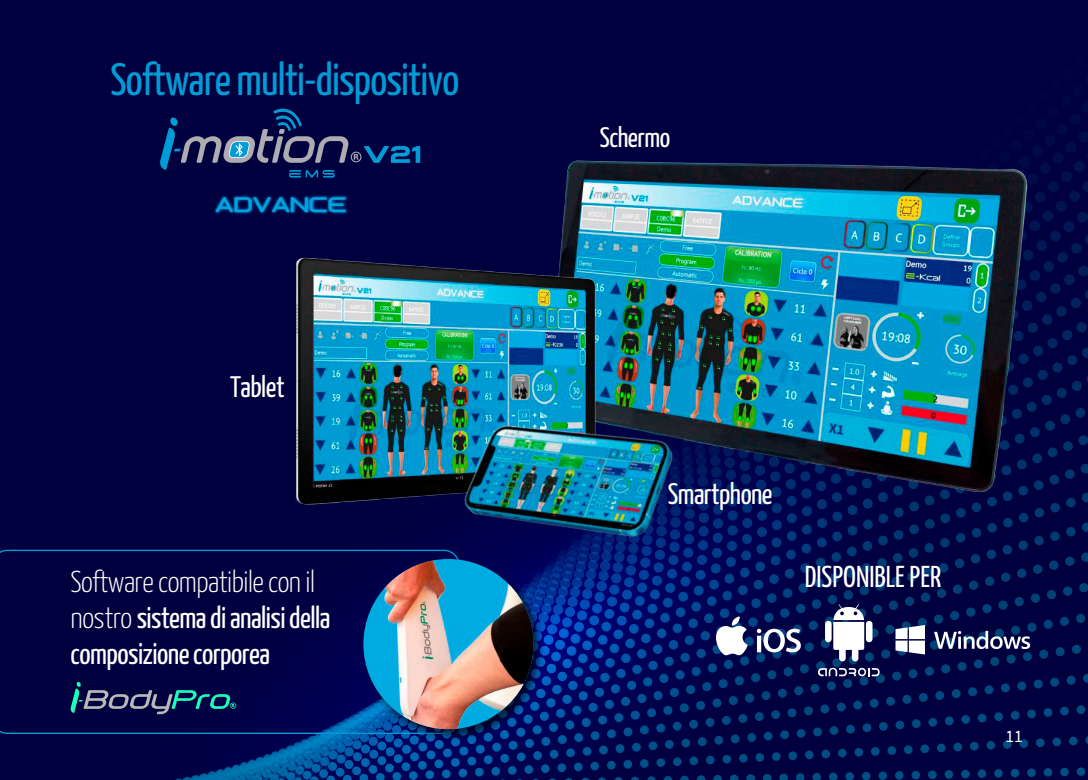
<style>
.page{position:relative;width:1088px;height:780px;background:#00003f}
.page>*{position:absolute;margin:0;border:0;box-sizing:border-box;transform-origin:0 0}
.t1{font:45px "Yanone Kaffeesatz";letter-spacing:-.02em;color:#009cd5}
.t2{font:30px/36px "Yanone Kaffeesatz";letter-spacing:-.02em;color:#fff}
.t3{font:300 30px "Yanone Kaffeesatz";letter-spacing:-.02em;color:#fff}
.t4{font:30px "Yanone Kaffeesatz";color:#fff}
.t5{font:29.5px "Yanone Kaffeesatz";letter-spacing:-.02em;color:#fff}
.t6{font:28px "Yanone Kaffeesatz";letter-spacing:-.02em;color:#fff}
.t7{font:700 21.38px "Downlink";color:#00a2e0}
.t8{font:17.5px "Source Sans Pro";color:#fff}
.s1{font-weight:300}
</style>
<div class="page">
<svg style="left:175px;top:501px;width:883px;height:279px"></svg>
<svg style="left:797px;top:628px;width:4px;height:24px"></svg>
<svg style="left:833px;top:604px;width:31px;height:46px"></svg>
<div style="left:866px;top:620px;width:6px;height:22px;background:#fff;border-radius:3px"></div>
<div style="left:825px;top:620px;width:6px;height:22px;background:#fff;border-radius:3px"></div>
<div style="left:852px;top:640px;width:6px;height:21px;background:#fff;border-radius:3px"></div>
<div style="left:839px;top:640px;width:7px;height:21px;background:#fff;border-radius:3px"></div>
<svg style="left:817px;top:667px;width:63px;height:9px"></svg>
<svg style="left:895px;top:625px;width:30px;height:29px"></svg>
<svg style="left:934px;top:630px;width:97px;height:19px"></svg>
<img style="left:560px;top:132px;width:523px;height:389px">
<img style="left:296px;top:258px;width:53px;height:246px">
<img style="left:349px;top:249px;width:448px;height:458px">
<svg style="left:0;top:549px;width:460px;height:185px"></svg>
<img style="left:358px;top:551px;width:317px;height:226px">
<img style="left:363px;top:559px;width:170px;height:170px;border-radius:85px">
<img style="left:214px;top:195px;width:134px;height:20px">
<svg style="left:160px;top:108px;width:260px;height:69px"></svg>
<h1 class="t1" style="left:111px;top:47px;width:350px">Software multi-dispositivo</h1>
<p class="t7" style="left:216px;top:190px;width:133px">ADVANCE</p>
<p class="t5" style="left:230px;top:366px;width:56px">Tablet</p>
<p class="t6" style="left:600px;top:117px;width:72px">Schermo</p>
<p class="t5" style="left:668px;top:473px;width:106px">Smartphone</p>
<p class="t3" style="left:71px;top:559px;width:246px">Software compatibile con il</p>
<p class="t4" style="left:805px;top:554px;width:138px">DISPONIBLE PER</p>
<p class="t2" style="left:71px;top:597px;width:261px"><span class="s1">nostro</span> sistema di analisi della composizione corporea</p>
<p class="t8" style="left:1005px;top:724px;width:19px">11</p>
</div>
